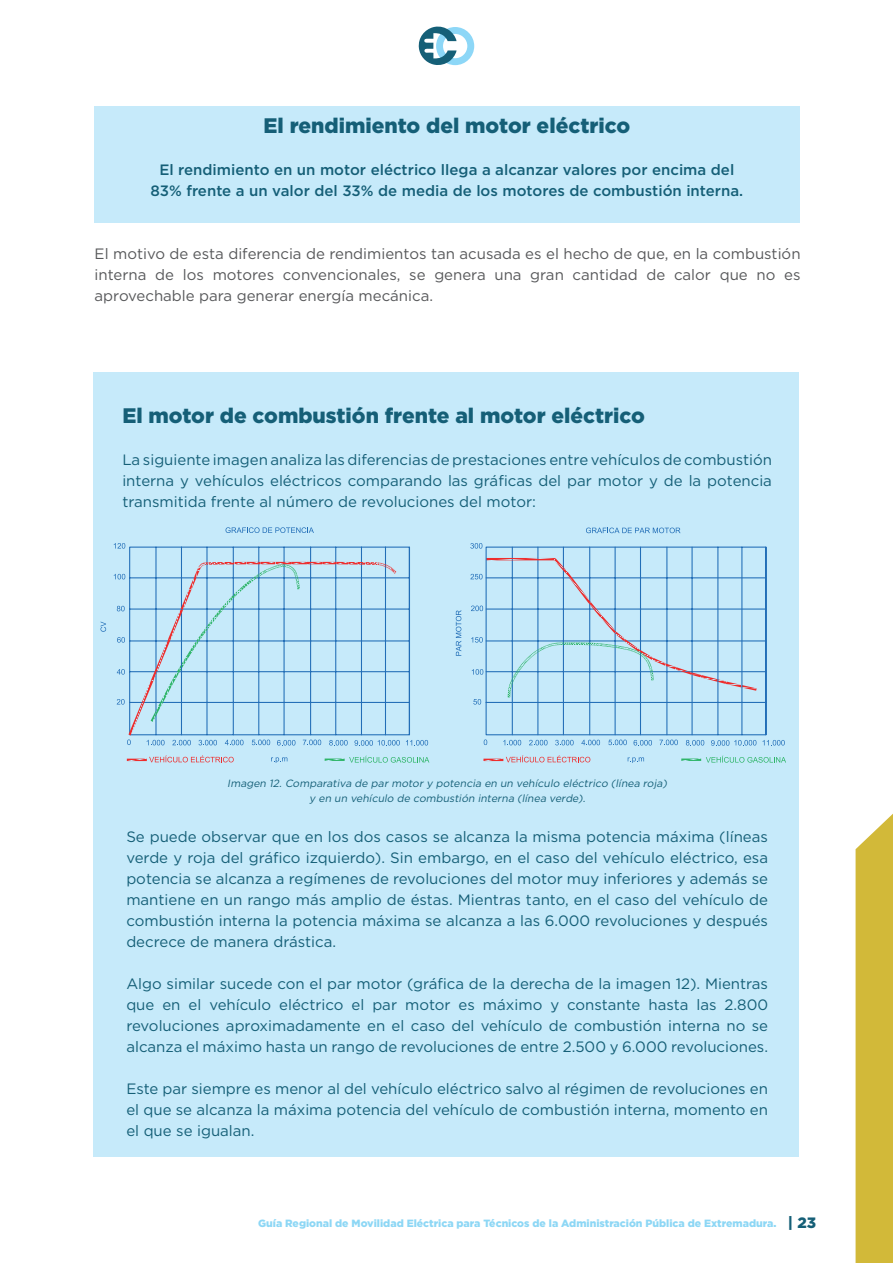
<style>
.page{position:relative;width:893px;height:1263px;background:#fff}
.page>*{position:absolute;margin:0;border:0;box-sizing:border-box;transform-origin:0 0}
.Estilo_de_párrafo_1{font:900 21px "Gotham";color:#155f77}
.Estilo_de_párrafo_1-2{font:15px/21px "Gotham";color:#155f77;text-align:justify}
.Estilo_de_párrafo_1-3{font:15px/21px "Gotham";color:#57585a;text-align:justify}
.Estilo_de_párrafo_1-4{font:500 15px/21px "Gotham";color:#155f77;text-align:center}
.t1{font:italic 10.5px "Gotham";color:#155f77}
.t2{font:900 10.5px "Gotham";color:#8dd7f5}
.s1{font-size:15px;color:#155f77}
</style>
<div class="page">
<svg style="left:418px;top:26px;width:56px;height:40px"></svg>
<div style="left:94px;top:106px;width:706px;height:117px;background:#c6eafa"></div>
<div style="left:94px;top:373px;width:705px;height:784px;background:#c6eafa"></div>
<svg style="left:129px;top:546px;width:279px;height:190px"></svg>
<svg style="left:408px;top:546px;width:359px;height:190px"></svg>
<svg style="left:406px;top:740px;width:22px;height:6px"></svg>
<svg style="left:114px;top:543px;width:11px;height:6px"></svg>
<svg style="left:114px;top:562px;width:286px;height:184px"></svg>
<svg style="left:100px;top:621px;width:6px;height:11px"></svg>
<svg style="left:271px;top:757px;width:16px;height:6px"></svg>
<svg style="left:127px;top:755px;width:107px;height:7px"></svg>
<svg style="left:325px;top:756px;width:104px;height:7px"></svg>
<svg style="left:226px;top:527px;width:88px;height:6px"></svg>
<svg style="left:586px;top:528px;width:95px;height:5px"></svg>
<svg style="left:628px;top:757px;width:16px;height:6px"></svg>
<svg style="left:483px;top:755px;width:107px;height:7px"></svg>
<svg style="left:681px;top:756px;width:105px;height:7px"></svg>
<svg style="left:484px;top:739px;width:3px;height:6px"></svg>
<svg style="left:763px;top:740px;width:22px;height:6px"></svg>
<svg style="left:711px;top:740px;width:45px;height:6px"></svg>
<svg style="left:686px;top:740px;width:18px;height:6px"></svg>
<svg style="left:659px;top:740px;width:19px;height:5px"></svg>
<svg style="left:634px;top:740px;width:18px;height:6px"></svg>
<svg style="left:608px;top:740px;width:19px;height:5px"></svg>
<svg style="left:581px;top:740px;width:19px;height:5px"></svg>
<svg style="left:555px;top:740px;width:19px;height:5px"></svg>
<svg style="left:529px;top:740px;width:19px;height:5px"></svg>
<svg style="left:503px;top:740px;width:18px;height:5px"></svg>
<svg style="left:470px;top:543px;width:12px;height:6px"></svg>
<svg style="left:470px;top:558px;width:287px;height:147px"></svg>
<svg style="left:456px;top:610px;width:5px;height:46px"></svg>
<svg style="left:855px;top:814px;width:38px;height:449px;background:#d5bd46"></svg>
<p class="Estilo_de_párrafo_1" style="left:264px;top:111px;width:368px">El rendimiento del motor eléctrico</p>
<p class="Estilo_de_párrafo_1-4" style="left:150px;top:159px;width:594px">El rendimiento en un motor eléctrico llega a alcanzar valores por encima del<br>83% frente a un valor del 33% de media de los motores de combustión interna.</p>
<p class="Estilo_de_párrafo_1-3" style="left:95px;top:243px;width:707px">El motivo de esta diferencia de rendimientos tan acusada es el hecho de que, en la combustión interna de los motores convencionales, se genera una gran cantidad de calor que no es aprovechable para generar energía mecánica.</p>
<p class="Estilo_de_párrafo_1" style="left:122px;top:401px;width:524px">El motor de combustión frente al motor eléctrico</p>
<p class="Estilo_de_párrafo_1-2" style="left:122px;top:449px;width:651px">La siguiente imagen analiza las diferencias de prestaciones entre vehículos de combustión interna y vehículos eléctricos comparando las gráficas del par motor y de la potencia transmitida frente al número de revoluciones del motor:</p>
<p class="t1" style="left:227px;top:776px;width:444px">Imagen 12. Comparativa de par motor y potencia en un vehículo eléctrico (línea roja)</p>
<p class="t1" style="left:309px;top:791px;width:280px">y en un vehículo de combustión interna (línea verde).</p>
<p class="Estilo_de_párrafo_1-2" style="left:126px;top:826px;width:643px">Se puede observar que en los dos casos se alcanza la misma potencia máxima (líneas verde y roja del gráfico izquierdo). Sin embargo, en el caso del vehículo eléctrico, esa potencia se alcanza a regímenes de revoluciones del motor muy inferiores y además se mantiene en un rango más amplio de éstas. Mientras tanto, en el caso del vehículo de combustión interna la potencia máxima se alcanza a las 6.000 revoluciones y después decrece de manera drástica.</p>
<p class="Estilo_de_párrafo_1-2" style="left:126px;top:973px;width:643px">Algo similar sucede con el par motor (gráfica de la derecha de la imagen 12). Mientras que en el vehículo eléctrico el par motor es máximo y constante hasta las 2.800 revoluciones aproximadamente en el caso del vehículo de combustión interna no se alcanza el máximo hasta un rango de revoluciones de entre 2.500 y 6.000 revoluciones.</p>
<p class="Estilo_de_párrafo_1-2" style="left:126px;top:1078px;width:643px">Este par siempre es menor al del vehículo eléctrico salvo al régimen de revoluciones en el que se alcanza la máxima potencia del vehículo de combustión interna, momento en el que se igualan.</p>
<p class="t2" style="left:258px;top:1216px;width:559px">Guía Regional de Movilidad Eléctrica para Técnicos de la Administración Pública de Extremadura. <span class="s1">| 23</span></p>
</div>
